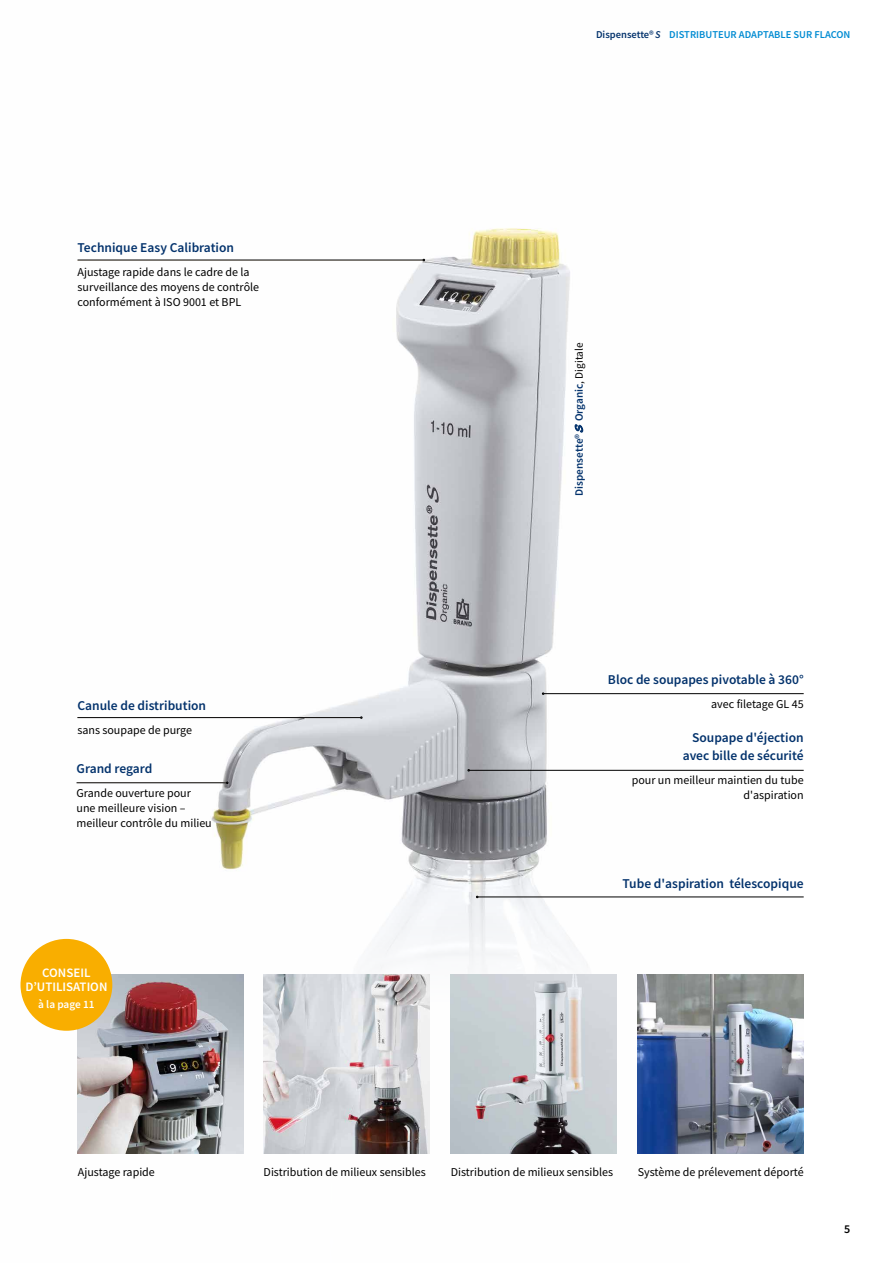
<style>
.page{position:relative;width:893px;height:1263px;background:#fff}
.page>*{position:absolute;margin:0;border:0;box-sizing:border-box;transform-origin:0 0}
.t1{font:600 13.5px/18px "Source Sans Pro";color:#03326c;text-align:right}
.t2{font:600 12.9px/13.6px "Source Sans Pro";color:#fff;text-align:center}
.t3{font:12px/15px "Source Sans Pro";color:#000}
.t4{font:600 12px "Source Sans Pro";color:#000}
.t5{font:600 11.25px "Source Sans Pro";color:#03326c}
.t6{font:600 11.25px "Source Sans Pro";color:#fff}
.t7{font:600 10.5px "Source Sans Pro";color:#008bd2}
.s1{color:#03326c}
.s2{font-style:italic;color:#03326c}
.s3{font-family:"Blacklight D";font-weight:400}
.s4{font-weight:400;color:#000}
</style>
<div class="page">
<img style="left:20px;top:228px;width:670px;height:926px">
<img style="left:264px;top:975px;width:165px;height:178px">
<img style="left:451px;top:975px;width:166px;height:178px">
<img style="left:78px;top:975px;width:165px;height:178px">
<img style="left:638px;top:975px;width:166px;height:178px">
<hr style="left:544px;top:693px;width:260px;height:1px;background:#000">
<hr style="left:478px;top:897px;width:326px;height:1px;background:#000">
<hr style="left:78px;top:260px;width:345px;height:1px;background:#000">
<hr style="left:77px;top:782px;width:150px;height:1px;background:#000">
<hr style="left:77px;top:717px;width:284px;height:1px;background:#000">
<hr style="left:469px;top:770px;width:335px;height:1px;background:#000">
<div style="left:21px;top:939px;width:91px;height:92px;background:#f9ae00;border-radius:50%"></div>
<p class="t1" style="left:78px;top:238px;width:158px">Technique Easy Calibration</p>
<p class="t3" style="left:78px;top:264px;width:183px">Ajustage rapide dans le cadre de la surveillance des moyens de contrôle conformément à ISO 9001 et BPL</p>
<p class="t1" style="left:77px;top:696px;width:130px">Canule de distribution</p>
<p class="t3" style="left:77px;top:722px;width:116px">sans soupape de purge</p>
<p class="t1" style="left:77px;top:759px;width:77px">Grand regard</p>
<p class="t3" style="left:77px;top:785px;width:137px">Grande ouverture pour une meilleure vision – meilleur contrôle du milieu</p>
<p class="t2" style="left:25px;top:966px;width:84px">CONSEIL<br>D’UTILISATION</p>
<p class="t6" style="left:38px;top:997px;width:58px">à la page 11</p>
<p class="t7" style="left:596px;top:27px;width:256px"><span class="s1">Dispensette®</span><span class="s2">S</span> DISTRIBUTEUR ADAPTABLE SUR FLACON</p>
<p class="t5" style="left:572px;top:496px;width:154px;rotate:-90deg">Dispensette® <span class="s3">S</span> Organic<span class="s4">, Digitale</span></p>
<p class="t1" style="left:608px;top:670px;width:197px">Bloc de soupapes pivotable à 360°</p>
<p class="t3" style="left:711px;top:696px;width:94px">avec filetage GL 45</p>
<p class="t1" style="left:683px;top:729px;width:122px">Soupape d'éjection avec bille de sécurité</p>
<p class="t3" style="left:632px;top:773px;width:173px;text-align:right">pour un meilleur maintien du tube d'aspiration</p>
<p class="t1" style="left:622px;top:874px;width:183px">Tube d'aspiration télescopique</p>
<p class="t3" style="left:78px;top:1165px;width:79px">Ajustage rapide</p>
<p class="t3" style="left:264px;top:1165px;width:164px">Distribution de milieux sensibles</p>
<p class="t3" style="left:451px;top:1165px;width:164px">Distribution de milieux sensibles</p>
<p class="t3" style="left:638px;top:1165px;width:167px">Système de prélevement déporté</p>
<p class="t4" style="left:844px;top:1221px;width:8px">5</p>
</div>
